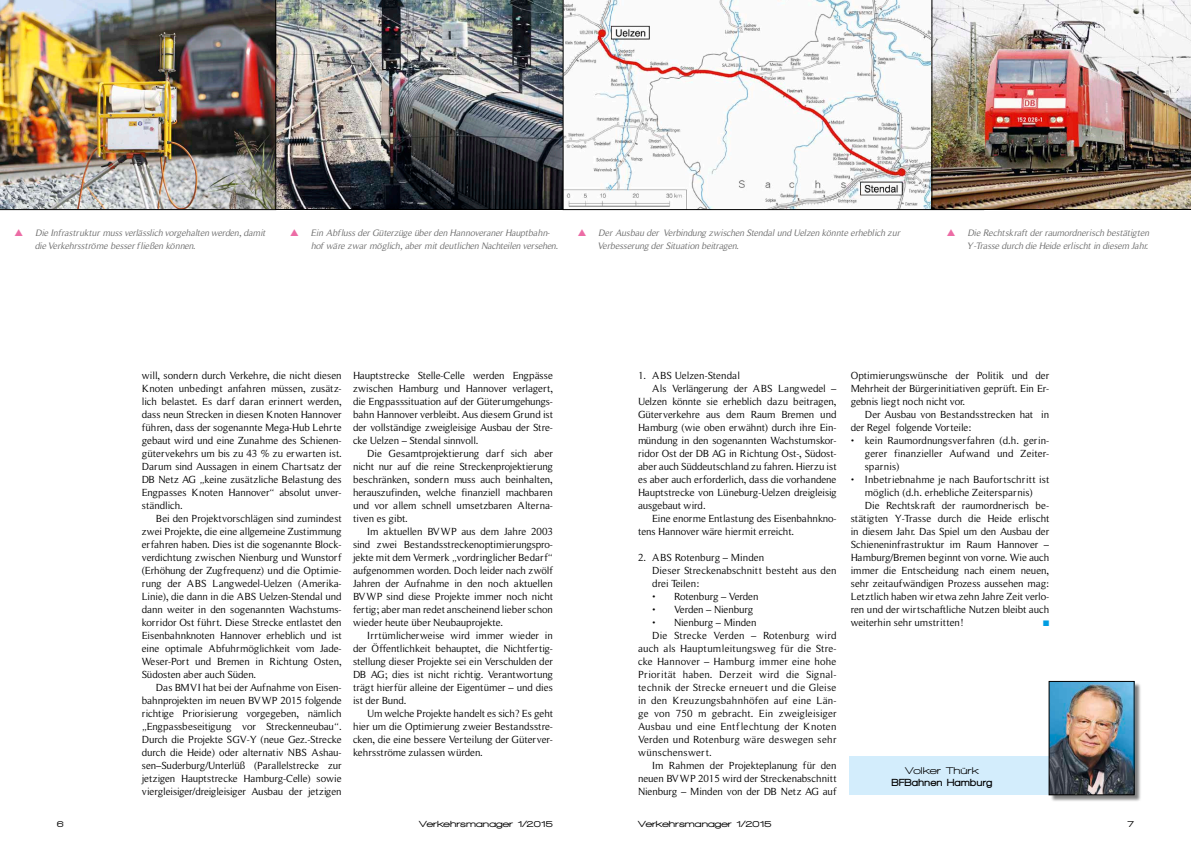
<style>
.page{position:relative;width:1191px;height:842px;background:#fff}
.page>*{position:absolute;margin:0;border:0;box-sizing:border-box;transform-origin:0 0}
.t1{font:10.5px/13px "Roman Serif";letter-spacing:-.01em;color:#000;text-align:justify}
.t2{font:10.5px "Roman Serif";letter-spacing:.015em;color:#000}
.t3{font:900 10.5px "Walkway";letter-spacing:.05em;color:#000}
.t4{font:800 10px "Walkway Expand";color:#000}
.t5{font:italic 9.5px/13px "Roman Serif";color:#6d6d6d}
.t6{font:900 9px "Walkway Expand";color:#000}
.t7{font:8px "Zapf Dingbats ITC";color:#009de2}
</style>
<div class="page">
<div style="left:849px;top:756px;width:200px;height:39px;background:#d3edfc"></div>
<img style="left:276px;top:0;width:287px;height:210px">
<svg style="left:563px;top:0;width:368px;height:210px"></svg>
<img style="left:0;top:0;width:276px;height:210px">
<div style="left:1049px;top:682px;width:92px;height:120px;background:#000;opacity:.5"></div>
<img style="left:1051px;top:683px;width:81px;height:110px">
<div style="left:1049px;top:681px;width:85px;height:114px;border:1px solid #000"></div>
<img style="left:931px;top:0;width:260px;height:210px">
<p class="t5" style="left:35px;top:226px;width:232px">Die Infrastruktur muss verlässlich vorgehalten werden, damit die Verkehrsströme besser fließen können.</p>
<p class="t5" style="left:311px;top:226px;width:248px">Ein Abfluss der Güterzüge über den Hannoveraner Hauptbahn&shy;hof wäre zwar möglich, aber mit deutlichen Nachteilen versehen.</p>
<p class="t5" style="left:598px;top:226px;width:303px">Der Ausbau der Verbindung zwischen Stendal und Uelzen könnte erheblich zur<br>Verbesserung der Situation beitragen.</p>
<p class="t5" style="left:967px;top:226px;width:183px">Die Rechtskraft der raumordnerisch bestätigten<br>Y-Trasse durch die Heide erlischt in diesem Jahr.</p>
<p class="t1" style="left:142px;top:369px;width:201px">will, sondern durch Verkehre, die nicht diesen Knoten unbedingt anfahren müssen, zusätz&shy;lich belastet. Es darf daran erinnert werden, dass neun Strecken in diesen Knoten Hannover führen, dass der sogenannte Mega-Hub Lehrte gebaut wird und eine Zunahme des Schienen&shy;gütervekehrs um bis zu 43 % zu erwarten ist.<br>Darum sind Aussagen in einem Chartsatz der DB Netz AG „keine zusätzliche Belastung des Engpasses Knoten Hannover“ absolut unver&shy;ständlich.</p>
<p class="t1" style="left:142px;top:512px;width:201px;text-indent:14px">Bei den Projektvorschlägen sind zumindest zwei Projekte, die eine allgemeine Zustimmung erfahren haben. Dies ist die sogenannte Block&shy;verdichtung zwischen Nienburg und Wunstorf (Erhöhung der Zugfrequenz) und die Optimie&shy;rung der ABS Langwedel-Uelzen (Amerika-Linie), die dann in die ABS Uelzen-Stendal und dann weiter in den sogenannten Wachstums&shy;korridor Ost führt. Diese Strecke entlastet den Eisenbahnknoten Hannover erheblich und ist eine optimale Abfuhrmöglichkeit vom Jade-Weser-Port und Bremen in Richtung Osten, Südosten aber auch Süden.</p>
<p class="t1" style="left:142px;top:681px;width:201px;text-indent:14px">Das BMVI hat bei der Aufnahme von Eisen&shy;bahnprojekten im neuen BVWP 2015 folgende richtige Priorisierung vorgegeben, nämlich „Engpassbeseitigung vor Streckenneubau“.<br>Durch die Projekte SGV-Y (neue Gez.-Strecke durch die Heide) oder alternativ NBS Ashau&shy;sen–Suderburg/Unterlüß (Parallelstrecke zur jetzigen Hauptstrecke Hamburg-Celle) sowie viergleisiger/dreigleisiger Ausbau der jetzigen</p>
<p class="t1" style="left:353px;top:369px;width:201px">Hauptstrecke Stelle-Celle werden Engpässe zwischen Hamburg und Hannover verlagert, die Engpasssituation auf der Güterumgehungs&shy;bahn Hannover verbleibt. Aus diesem Grund ist der vollständige zweigleisige Ausbau der Stre&shy;cke Uelzen – Stendal sinnvoll.</p>
<p class="t1" style="left:353px;top:447px;width:201px;text-indent:14px">Die Gesamtprojektierung darf sich aber nicht nur auf die reine Streckenprojektierung beschränken, sondern muss auch beinhalten, herauszufinden, welche finanziell machbaren und vor allem schnell umsetzbaren Alterna&shy;tiven es gibt.</p>
<p class="t1" style="left:353px;top:525px;width:201px;text-indent:14px">Im aktuellen BVWP aus dem Jahre 2003 sind zwei Bestandsstreckenoptimierungspro&shy;jekte mit dem Vermerk „vordringlicher Bedarf“ aufgenommen worden. Doch leider nach zwölf Jahren der Aufnahme in den noch aktuellen BVWP sind diese Projekte immer noch nicht fertig; aber man redet anscheinend lieber schon wieder heute über Neubauprojekte.</p>
<p class="t1" style="left:353px;top:629px;width:201px;text-indent:14px">Irrtümlicherweise wird immer wieder in der Öffentlichkeit behauptet, die Nichtfertig&shy;stellung dieser Projekte sei ein Verschulden der DB AG; dies ist nicht richtig. Verantwortung trägt hierfür alleine der Eigentümer – und dies ist der Bund.</p>
<p class="t1" style="left:353px;top:707px;width:201px;text-indent:14px">Um welche Projekte handelt es sich? Es geht hier um die Optimierung zweier Bestandsstre&shy;cken, die eine bessere Verteilung der Güterver&shy;kehrsströme zulassen würden.</p>
<p class="t1" style="left:638px;top:369px;width:103px">1. ABS Uelzen-Stendal</p>
<p class="t1" style="left:652px;top:382px;width:186px">Als Verlängerung der ABS Langwedel –</p>
<p class="t1" style="left:638px;top:395px;width:200px">Uelzen könnte sie erheblich dazu beitragen,</p>
<p class="t1" style="left:638px;top:408px;width:200px">Güterverkehre aus dem Raum Bremen und</p>
<p class="t1" style="left:638px;top:421px;width:200px">Hamburg (wie oben erwähnt) durch ihre Ein-</p>
<p class="t1" style="left:638px;top:434px;width:200px">mündung in den sogenannten Wachstumskor-</p>
<p class="t1" style="left:638px;top:447px;width:200px">ridor Ost der DB AG in Richtung Ost-, Südost-</p>
<p class="t1" style="left:638px;top:460px;width:200px">aber auch Süddeutschland zu fahren. Hierzu ist</p>
<p class="t1" style="left:638px;top:473px;width:200px">es aber auch erforderlich, dass die vorhandene</p>
<p class="t1" style="left:638px;top:486px;width:200px">Hauptstrecke von Lüneburg-Uelzen dreigleisig</p>
<p class="t1" style="left:638px;top:499px;width:69px">ausgebaut wird.</p>
<p class="t1" style="left:652px;top:512px;width:186px">Eine enorme Entlastung des Eisenbahnkno-</p>
<p class="t1" style="left:638px;top:525px;width:157px">tens Hannover wäre hiermit erreicht.</p>
<p class="t1" style="left:652px;top:551px;width:186px;text-align:left;text-indent:-14px">2. ABS Rotenburg – Minden<br>Dieser Streckenabschnitt besteht aus den drei Teilen:</p>
<p class="t1" style="left:652px;top:590px;width:108px">• Rotenburg – Verden</p>
<p class="t1" style="left:652px;top:603px;width:103px">• Verden – Nienburg</p>
<p class="t1" style="left:652px;top:616px;width:106px">• Nienburg – Minden</p>
<p class="t2" style="left:652px;top:629px;width:186px">Die Strecke Verden – Rotenburg wird</p>
<p class="t2" style="left:638px;top:642px;width:200px">auch als Hauptumleitungsweg für die Stre-</p>
<p class="t2" style="left:638px;top:655px;width:200px">cke Hannover – Hamburg immer eine hohe</p>
<p class="t2" style="left:638px;top:668px;width:200px">Priorität haben. Derzeit wird die Signal-</p>
<p class="t2" style="left:638px;top:681px;width:200px">technik der Strecke erneuert und die Gleise</p>
<p class="t2" style="left:638px;top:694px;width:200px">in den Kreuzungsbahnhöfen auf eine Län-</p>
<p class="t2" style="left:638px;top:707px;width:200px">ge von 750 m gebracht. Ein zweigleisiger</p>
<p class="t2" style="left:638px;top:720px;width:200px">Ausbau und eine Entflechtung der Knoten</p>
<p class="t2" style="left:638px;top:733px;width:200px">Verden und Rotenburg wäre deswegen sehr</p>
<p class="t2" style="left:638px;top:746px;width:75px">wünschenswert.</p>
<p class="t1" style="left:652px;top:759px;width:186px">Im Rahmen der Projekteplanung für den</p>
<p class="t1" style="left:638px;top:772px;width:200px">neuen BVWP 2015 wird der Streckenabschnitt</p>
<p class="t1" style="left:638px;top:785px;width:200px">Nienburg – Minden von der DB Netz AG auf</p>
<p class="t1" style="left:850px;top:369px;width:200px">Optimierungswünsche der Politik und der Mehrheit der Bürgerinitiativen geprüft. Ein Er&shy;gebnis liegt noch nicht vor.</p>
<p class="t1" style="left:850px;top:408px;width:200px;text-indent:14px">Der Ausbau von Bestandsstrecken hat in der Regel folgende Vorteile:</p>
<p class="t1" style="left:865px;top:434px;width:186px;text-indent:-14px">• kein Raumordnungsverfahren (d.h. gerin&shy;gerer finanzieller Aufwand und Zeiter&shy;sparnis)</p>
<p class="t1" style="left:850px;top:473px;width:200px">• Inbetriebnahme je nach Baufortschritt ist</p>
<p class="t1" style="left:865px;top:486px;width:169px">möglich (d.h. erhebliche Zeitersparnis)</p>
<p class="t1" style="left:865px;top:499px;width:186px">Die Rechtskraft der raumordnerisch be-</p>
<p class="t1" style="left:850px;top:512px;width:200px">stätigten Y-Trasse durch die Heide erlischt</p>
<p class="t1" style="left:850px;top:525px;width:200px">in diesem Jahr. Das Spiel um den Ausbau der</p>
<p class="t1" style="left:850px;top:538px;width:200px">Schieneninfrastruktur im Raum Hannover –</p>
<p class="t1" style="left:850px;top:551px;width:200px">Hamburg/Bremen beginnt von vorne. Wie auch</p>
<p class="t1" style="left:850px;top:564px;width:200px">immer die Entscheidung nach einem neuen,</p>
<p class="t1" style="left:850px;top:577px;width:200px">sehr zeitaufwändigen Prozess aussehen mag:</p>
<p class="t1" style="left:850px;top:590px;width:200px">Letztlich haben wir etwa zehn Jahre Zeit verlo-</p>
<p class="t1" style="left:850px;top:603px;width:200px">ren und der wirtschaftliche Nutzen bleibt auch</p>
<p class="t2" style="left:850px;top:616px;width:115px">weiterhin sehr umstritten!</p>
<p class="t7" style="left:1043px;top:619px;width:8px">■</p>
<p class="t4" style="left:905px;top:765px;width:76px">Volker Thürk</p>
<p class="t3" style="left:891px;top:777px;width:102px">BFBahnen Hamburg</p>
<p class="t6" style="left:57px;top:819px;width:9px">6</p>
<p class="t6" style="left:419px;top:819px;width:135px">Verkehrsmanager 1/2015</p>
<p class="t6" style="left:638px;top:819px;width:135px">Verkehrsmanager 1/2015</p>
<p class="t6" style="left:1127px;top:819px;width:9px">7</p>
</div>
